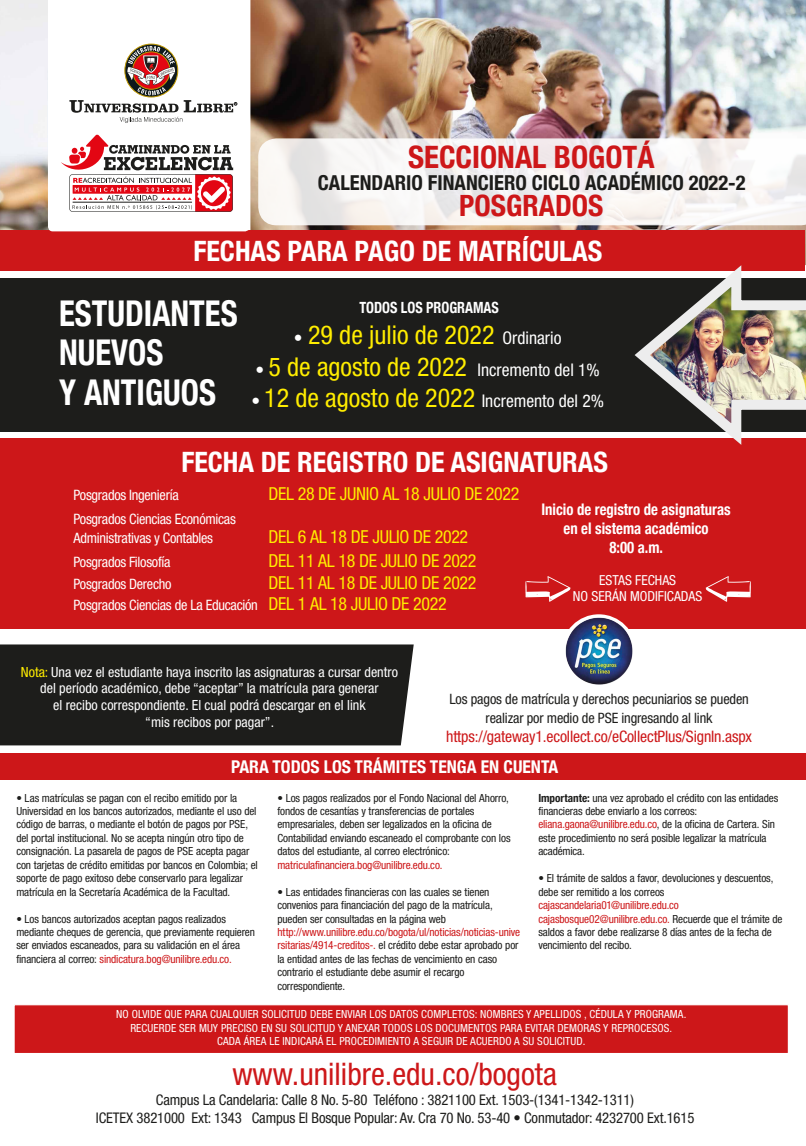
<style>
.page{position:relative;width:806px;height:1146px;background:#fff}
.page>*{position:absolute;margin:0;border:0;box-sizing:border-box;transform-origin:0 0}
.t1{font:700 condensed 35.48px/39.2px "Helvetica Neue";color:#fff;scale:.92 1}
.t2{font:italic condensed 31.16px "Helvetica Neue 57";color:#cd1719}
.t3{font:700 condensed 30.84px "Helvetica Neue";color:#cd1719}
.t4{font:700 condensed 29.32px "Helvetica Neue";color:#cd1719}
.t5{font:700 condensed 28.04px "Helvetica Neue";color:#fff}
.t6{font:italic condensed 25.96px "Helvetica Neue 57";color:#ffed00}
.t7{font:700 condensed 20.56px "Helvetica Neue";color:#1d1d1b}
.t8{font:italic condensed 17.92px "Helvetica Neue 57";letter-spacing:-.02em;color:#ffed00}
.t9{font:700 condensed 17.6px "Helvetica Neue";color:#fff}
.t10{font:italic condensed 17.48px "Helvetica Neue 57";color:#fff}
.t11{font:700 condensed 16px/19.2px "Helvetica Neue";color:#fff;text-align:center;scale:.92 1}
.t12{font:italic condensed 15.84px "Helvetica Neue 57";letter-spacing:-.01em;color:#cd1719}
.t13{font:700 condensed 15.44px "Helvetica Neue";color:#fff;scale:.92 1}
.t14{font:italic condensed 14.64px/17.6px "Helvetica Neue 57";letter-spacing:-.01em;color:#1d1d1b;text-align:center}
.t15{font:italic condensed 14.32px/18.3px "Helvetica Neue 57";letter-spacing:-.02em;color:#fff}
.t16{font:italic condensed 14.28px/19px "Helvetica Neue 57";letter-spacing:-.01em;color:#1d1d1b;text-align:center}
.t17{font:italic condensed 14px/16.8px "Helvetica Neue 57";color:#fff;text-align:center}
.t18{font:italic condensed 13.8px/16.6px "Helvetica Neue 57";color:#fff;text-align:center}
.t19{font:italic condensed 11.24px/13.5px "Helvetica Neue 57";letter-spacing:.01em;color:#fff;text-align:center}
.t20{font:italic condensed 11.2px/13.4px "Helvetica Neue 57";letter-spacing:-.01em;color:#1d1d1b}
.t21{font:italic condensed 11.2px "Helvetica Neue 57";letter-spacing:-.015em;color:#cd1719}
.s1{font-size:17.48px;color:#fff}
.s2{font-size:25.96px;color:#ffed00}
.s3{font-size:17.92px;color:#ffed00}
.s4{color:#ffed00}
.s5{color:#cd1719}
.s6{font-family:"Helvetica Neue";font-weight:700;font-style:normal}
</style>
<div class="page">
<div style="left:0;top:278px;width:805px;height:154px;background:#1d1d1b"></div>
<img style="left:0;top:0;width:48px;height:230px">
<img style="left:250px;top:0;width:555px;height:262px">
<div style="left:0;top:438px;width:805px;height:190px;background:#cd1719"></div>
<div style="left:0;top:230px;width:804px;height:41px;background:#cd1719"></div>
<div style="left:0;top:644px;width:413px;height:101px;background:#1d1d1b"></div>
<img style="left:562px;top:614px;width:72px;height:71px">
<div style="left:14px;top:1003px;width:774px;height:50px;background:#cd1719;border:1px solid #fff"></div>
<div style="left:0;top:753px;width:805px;height:26px;background:#cd1719"></div>
<svg style="left:258px;top:138px;width:547px;height:87px"></svg>
<img style="left:634px;top:262px;width:171px;height:183px">
<svg style="left:48px;top:43px;width:201px;height:188px"></svg>
<svg style="left:69px;top:46px;width:168px;height:77px"></svg>
<svg style="left:61px;top:134px;width:172px;height:78px"></svg>
<svg style="left:705px;top:576px;width:45px;height:25px"></svg>
<svg style="left:525px;top:576px;width:45px;height:25px"></svg>
<h3 class="t3" style="left:408px;top:131px;width:248px">SECCIONAL BOGOTÁ</h3>
<h3 class="t4" style="left:459px;top:181px;width:145px">POSGRADOS</h3>
<h3 class="t7" style="left:318px;top:165px;width:429px">CALENDARIO FINANCIERO CICLO ACADÉMICO 2022-2</h3>
<h3 class="t5" style="left:193px;top:227px;width:410px">FECHAS PARA PAGO DE MATRÍCULAS</h3>
<h1 class="t1" style="left:59px;top:291px;width:195px">ESTUDIANTES<br>NUEVOS<br>Y ANTIGUOS</h1>
<h3 class="t13" style="left:359px;top:295px;width:153px">TODOS LOS PROGRAMAS</h3>
<h3 class="t6" style="left:294px;top:320px;width:269px"><span class="s1">•</span> 29 de julio de 2022 <span class="s1">Ordinario</span></h3>
<h3 class="t10" style="left:255px;top:359px;width:345px">• <span class="s2">5 de agosto de 2022</span> Incremento del 1%</h3>
<h3 class="t10" style="left:251px;top:390px;width:354px">• <span class="s2">12 de agosto de 2022</span> Incremento del 2%</h3>
<h3 class="t5" style="left:181px;top:439px;width:428px">FECHA DE REGISTRO DE ASIGNATURAS</h3>
<h3 class="t11" style="left:541px;top:498px;width:207px">Inicio de registro de asignaturas en el sistema académico<br>8:00 a.m.</h3>
<p class="t15" style="left:73px;top:486px;width:107px">Posgrados Ingeniería</p>
<h3 class="t8" style="left:268px;top:483px;width:252px">DEL 28 DE JUNIO AL 18 JULIO DE 2022</h3>
<p class="t15" style="left:73px;top:510px;width:164px">Posgrados Ciencias Económicas<br>Administrativas y Contables</p>
<h3 class="t8" style="left:268px;top:526px;width:201px">DEL 6 AL 18 DE JULIO DE 2022</h3>
<p class="t15" style="left:73px;top:553px;width:98px">Posgrados Filosofía</p>
<h3 class="t8" style="left:268px;top:550px;width:209px">DEL 11 AL 18 DE JULIO DE 2022</h3>
<p class="t15" style="left:73px;top:574px;width:99px">Posgrados Derecho</p>
<h3 class="t8" style="left:268px;top:572px;width:209px">DEL 11 AL 18 DE JULIO DE 2022</h3>
<p class="t15" style="left:73px;top:596px;width:374px">Posgrados Ciencias de La Educación <span class="s3">DEL 1 AL 18 JULIO DE 2022</span></p>
<p class="t18" style="left:572px;top:571px;width:131px">ESTAS FECHAS<br>NO SERÁN MODIFICADAS</p>
<p class="t17" style="left:21px;top:663px;width:378px"><span class="s4">Nota:</span> Una vez el estudiante haya inscrito las asignaturas a cursar dentro del período académico, debe “aceptar” la matrícula para generar<br>el recibo correspondiente. El cual podrá descargar en el link<br>“mis recibos por pagar”.</p>
<p class="t16" style="left:449px;top:689px;width:301px">Los pagos de matrícula y derechos pecuniarios se pueden realizar por medio de PSE ingresando al link</p>
<h3 class="t12" style="left:446px;top:727px;width:307px">https://gateway1.ecollect.co/eCollectPlus/SignIn.aspx</h3>
<h3 class="t9" style="left:231px;top:751px;width:328px">PARA TODOS LOS TRÁMITES TENGA EN CUENTA</h3>
<p class="t20" style="left:16px;top:790px;width:243px">• Las matrículas se pagan con el recibo emitido por la Universidad en los bancos autorizados, mediante el uso del código de barras, o mediante el botón de pagos por PSE, del portal institucional. No se acepta ningún otro tipo de consignación. La pasarela de pagos de PSE acepta pagar con tarjetas de crédito emitidas por bancos en Colombia; el soporte de pago exitoso debe conservarlo para legalizar matrícula en la Secretaría Académica de la Facultad.</p>
<p class="t20" style="left:16px;top:911px;width:240px">• Los bancos autorizados aceptan pagos realizados mediante cheques de gerencia, que previamente requieren ser enviados escaneados, para su validación en el área financiera al correo: <span class="s5">sindicatura.bog@unilibre.edu.co.</span></p>
<p class="t20" style="left:277px;top:790px;width:234px">• Los pagos realizados por el Fondo Nacional del Ahorro, fondos de cesantías y transferencias de portales empresariales, deben ser legalizados en la oficina de Contabilidad enviando escaneado el comprobante con los datos del estudiante, al correo electrónico:</p>
<p class="t21" style="left:277px;top:858px;width:166px">matriculafinanciera.bog@unilibre.edu.co.</p>
<p class="t20" style="left:277px;top:884px;width:217px">• Las entidades financieras con las cuales se tienen convenios para financiación del pago de la matrícula, pueden ser consultadas en la página web</p>
<p class="t20" style="left:277px;top:925px;width:244px"><span class="s5">http://www.unilibre.edu.co/bogota/ul/noticias/noticias-unive rsitarias/4914-creditos-.</span> el crédito debe estar aprobado por la entidad antes de las fechas de vencimiento en caso contrario el estudiante debe asumir el recargo correspondiente.</p>
<p class="t20" style="left:538px;top:790px;width:241px"><span class="s6">Importante:</span> una vez aprobado el crédito con las entidades financieras debe enviarlo a los correos: <span class="s5">eliana.gaona@unilibre.edu.co</span>, de la oficina de Cartera. Sin este procedimiento no será posible legalizar la matrícula académica.</p>
<p class="t20" style="left:538px;top:871px;width:236px">• El trámite de saldos a favor, devoluciones y descuentos, debe ser remitido a los correos</p>
<p class="t20" style="left:538px;top:898px;width:245px"><span class="s5">cajascandelaria01@unilibre.edu.co cajasbosque02@unilibre.edu.co.</span> Recuerde que el trámite de saldos a favor debe realizarse 8 días antes de la fecha de vencimiento del recibo.</p>
<p class="t19" style="left:116px;top:1007px;width:571px">NO OLVIDE QUE PARA CUALQUIER SOLICITUD DEBE ENVIAR LOS DATOS COMPLETOS: NOMBRES Y APELLIDOS , CÉDULA Y PROGRAMA.<br>RECUERDE SER MUY PRECISO EN SU SOLICITUD Y ANEXAR TODOS LOS DOCUMENTOS PARA EVITAR DEMORAS Y REPROCESOS.<br>CADA ÁREA LE INDICARÁ EL PROCEDIMIENTO A SEGUIR DE ACUERDO A SU SOLICITUD.</p>
<h2 class="t2" style="left:232px;top:1055px;width:326px">www.unilibre.edu.co/bogota</h2>
<h3 class="t14" style="left:96px;top:1090px;width:599px">Campus La Candelaria: Calle 8 No. 5-80 Teléfono : 3821100 Ext. 1503-(1341-1342-1311)<br>ICETEX 3821000 Ext: 1343 Campus El Bosque Popular: Av. Cra 70 No. 53-40 • Conmutador: 4232700 Ext.1615</h3>
</div>
